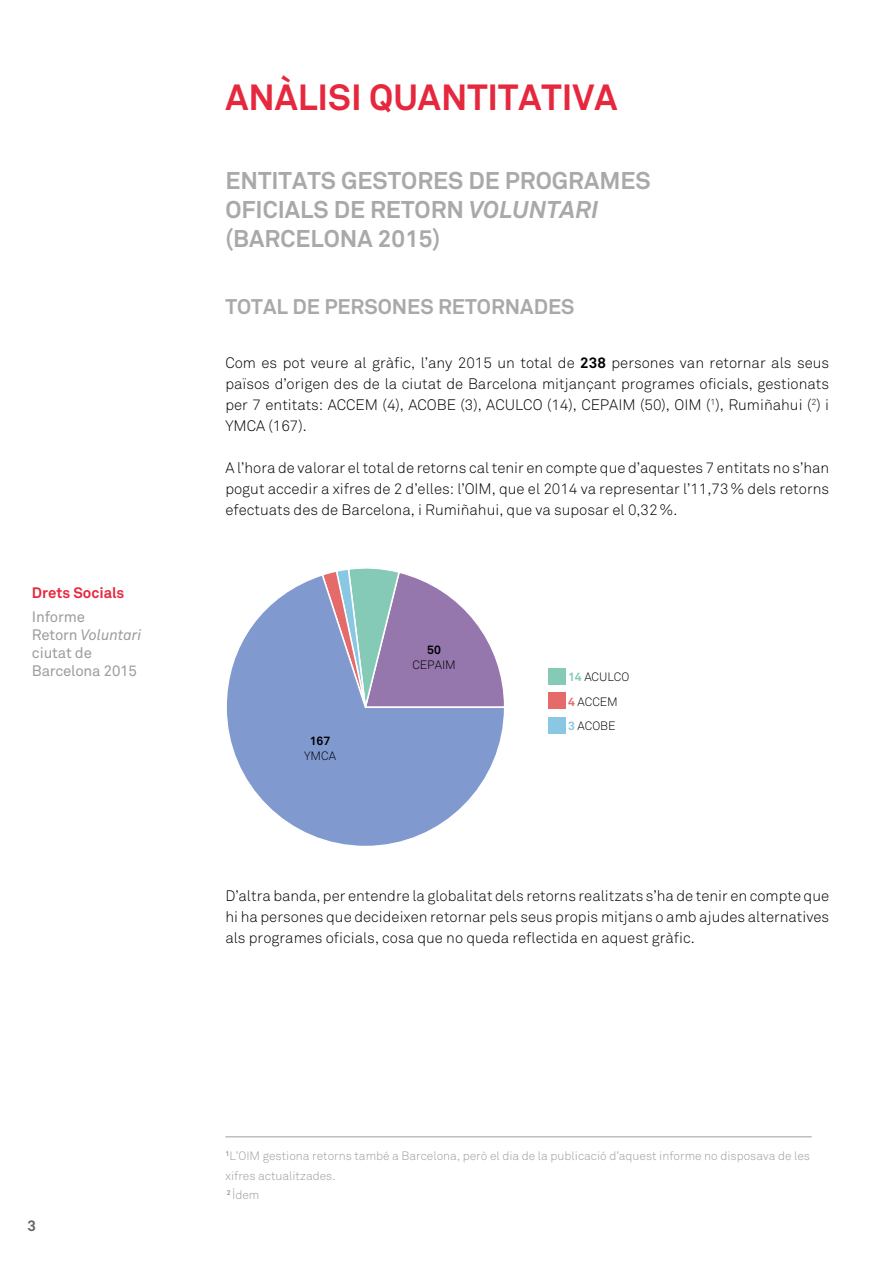
<style>
.page{position:relative;width:893px;height:1263px;background:#fff}
.page>*{position:absolute;margin:0;border:0;box-sizing:border-box;transform-origin:0 0}
.t1{font:700 36px "Akkurat";color:#e6283e}
.t2{font:700 24px/28.8px "Akkurat";color:#a9a9a9}
.t3{font:700 21px "Akkurat";color:#a9a9a9}
.t4{font:300 15px/21px "Akkurat";color:#000;text-align:justify}
.t5{font:15px/18px "Akkurat Pro";letter-spacing:-.01em;color:#9d9d9c}
.t6{font:700 15px "Akkurat";color:#e6283e}
.t7{font:700 15px "Akkurat";color:#646464}
.t8{font:300 12px/19.5px "Akkurat";color:#9d9d9c}
.t9{font:300 12px/24.3px "Akkurat";color:#000}
.t10{font:700 12px "Akkurat";color:#000}
.s1{font-style:italic}
.s2{font-weight:700}
.s3{font-weight:700;color:#85c9b7}
.s4{font-weight:700;color:#e56a6a}
.s5{font-weight:700;color:#8ac7e3}
</style>
<div class="page">
<div style="left:549px;top:668px;width:17px;height:17px;background:#85c9b7"></div>
<div style="left:549px;top:693px;width:17px;height:16px;background:#e56a6a"></div>
<div style="left:549px;top:717px;width:17px;height:16px;background:#8ac7e3"></div>
<svg style="left:332px;top:568px;width:66px;height:5px"></svg>
<svg style="left:226px;top:573px;width:278px;height:273px"></svg>
<hr style="left:225px;top:1136px;width:587px;height:1px;background:#a9a9a9">
<p class="t6" style="left:32px;top:583px;width:94px">Drets Socials</p>
<p class="t5" style="left:32px;top:608px;width:111px">Informe<br>Retorn <span class="s1">Voluntari </span>ciutat de<br>Barcelona 2015</p>
<p class="t7" style="left:28px;top:1216px;width:10px">3</p>
<h1 class="t1" style="left:225px;top:74px;width:393px">ANÀLISI QUANTITATIVA</h1>
<h2 class="t2" style="left:225px;top:167px;width:427px">ENTITATS GESTORES DE PROGRAMES<br>OFICIALS DE RETORN <span class="s1">VOLUNTARI </span>(BARCELONA 2015)</h2>
<h3 class="t3" style="left:225px;top:293px;width:351px">TOTAL DE PERSONES RETORNADES</h3>
<p class="t4" style="left:225px;top:353px;width:605px">Com es pot veure al gràfic, l’any 2015 un total de <span class="s2">238</span> persones van retornar als seus països d’origen des de la ciutat de Barcelona mitjançant programes oficials, gestionats per 7 entitats: ACCEM (4), ACOBE (3), ACULCO (14), CEPAIM (50), OIM (<sup>1</sup>), Rumiñahui (<sup>2</sup>) i YMCA (167).</p>
<p class="t4" style="left:225px;top:458px;width:605px">A l’hora de valorar el total de retorns cal tenir en compte que d’aquestes 7 entitats no s’han pogut accedir a xifres de 2 d’elles: l’OIM, que el 2014 va representar l’11,73% dels retorns efectuats des de Barcelona, i Rumiñahui, que va suposar el 0,32%.</p>
<p class="t10" style="left:310px;top:733px;width:22px">167</p>
<p class="t9" style="left:304px;top:744px;width:33px">YMCA</p>
<p class="t10" style="left:427px;top:642px;width:15px">50</p>
<p class="t9" style="left:412px;top:653px;width:45px">CEPAIM</p>
<p class="t9" style="left:568px;top:665px;width:63px"><span class="s3">14</span> ACULCO<br><span class="s4">4</span> ACCEM<br><span class="s5">3</span> ACOBE</p>
<p class="t4" style="left:225px;top:885px;width:605px">D’altra banda, per entendre la globalitat dels retorns realitzats s’ha de tenir en compte que hi ha persones que decideixen retornar pels seus propis mitjans o amb ajudes alternatives als programes oficials, cosa que no queda reflectida en aquest gràfic.</p>
<p class="t8" style="left:225px;top:1146px;width:586px"><sup>1</sup>L’OIM gestiona retorns també a Barcelona, però el dia de la publicació d’aquest informe no disposava de les xifres actualitzades.<br><sup>2</sup> Ídem</p>
</div>
